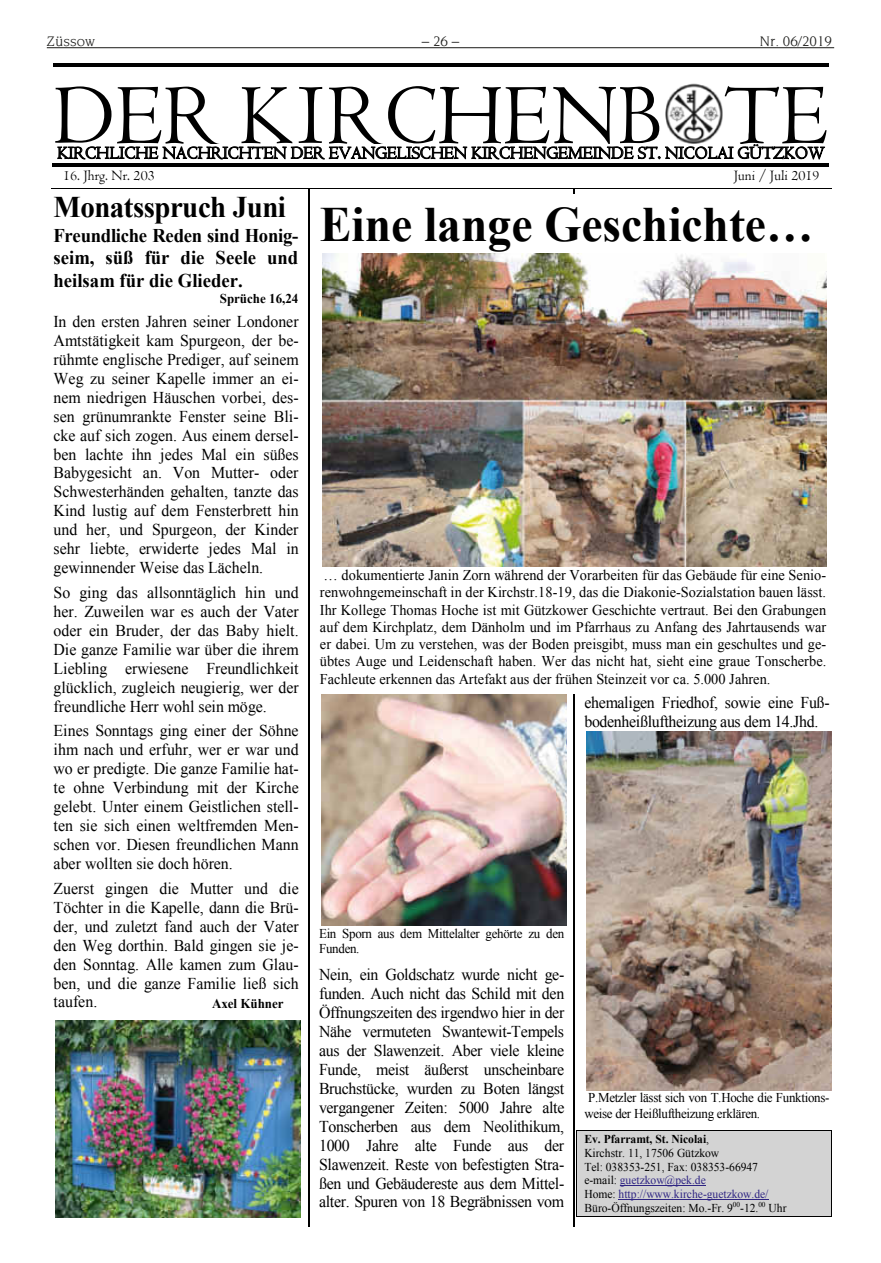
<style>
.page{position:relative;width:881px;height:1263px;background:#fff}
.page>*{position:absolute;margin:0;border:0;box-sizing:border-box;transform-origin:0 0}
.t1{font:88.35px "Hswxst Centaur";letter-spacing:.005em;color:#000;scale:.96 1}
.t2{font:700 49.35px "Qdswxb Times New Roman";color:#000;scale:.96 1}
.t3{font:700 30px "Qdswxb Times New Roman";letter-spacing:-.015em;color:#000;scale:.96 1}
.t4{font:700 19.35px/22.4px "Qdswxb Times New Roman";color:#000;text-align:justify;scale:.96 1}
.t5{font:18px "Hswxst Centaur";color:#000;scale:.96 1}
.t6{font:16.5px/18.9px "Yqqkyg Times New Roman";letter-spacing:-.005em;color:#000;text-align:justify;scale:.96 1}
.t7{font:15px "Novarese LT";color:#1a1a18}
.t8{font:14.85px/17.2px "Yqqkyg Times New Roman";color:#000;text-align:justify;scale:.96 1}
.t9{font:14.85px "Hswxst Centaur";color:#000;scale:.96 1}
.t10{font:13.5px/15.5px "Yqqkyg Times New Roman";letter-spacing:-.025em;color:#000;scale:.96 1}
.t11{font:700 13.5px "Qdswxb Times New Roman";letter-spacing:-.005em;color:#000;scale:.96 1}
.t12{font:12px/13.8px "Yqqkyg Times New Roman";color:#000;scale:.96 1}
.t13{font:700 12px "Qdswxb Times New Roman";letter-spacing:-.005em;color:#000;scale:.96 1}
.s1{font-family:"Yqqkyg Times New Roman";font-weight:400}
.s2{color:#2f2583}
</style>
<div class="page">
<hr style="left:47px;top:47px;width:786px;height:1px;background:#1a1a18">
<hr style="left:54px;top:64px;width:61px;height:3px;background:#000">
<hr style="left:118px;top:64px;width:46px;height:3px;background:#000">
<hr style="left:167px;top:64px;width:54px;height:3px;background:#000">
<svg style="left:221px;top:64px;width:19px;height:3px"></svg>
<hr style="left:240px;top:64px;width:54px;height:3px;background:#000">
<hr style="left:297px;top:64px;width:30px;height:3px;background:#000">
<hr style="left:330px;top:64px;width:54px;height:3px;background:#000">
<hr style="left:387px;top:64px;width:50px;height:3px;background:#000">
<hr style="left:440px;top:64px;width:62px;height:3px;background:#000">
<hr style="left:505px;top:64px;width:46px;height:3px;background:#000">
<svg style="left:551px;top:64px;width:4px;height:3px"></svg>
<hr style="left:555px;top:64px;width:62px;height:3px;background:#000">
<hr style="left:620px;top:64px;width:41px;height:3px;background:#000">
<svg style="left:661px;top:64px;width:4px;height:3px"></svg>
<hr style="left:665px;top:64px;width:58px;height:3px;background:#000">
<hr style="left:726px;top:64px;width:54px;height:3px;background:#000">
<hr style="left:783px;top:64px;width:45px;height:3px;background:#000">
<svg style="left:57px;top:143px;width:767px;height:17px"></svg>
<hr style="left:52px;top:164px;width:776px;height:3px;background:#000">
<hr style="left:51px;top:188px;width:780px;height:1px;background:#000">
<img style="left:665px;top:83px;width:58px;height:60px">
<div style="left:576px;top:1131px;width:255px;height:15px;background:#d3d3d3"></div>
<hr style="left:576px;top:1130px;width:255px;height:1px;background:#000">
<div style="left:576px;top:1146px;width:255px;height:14px;background:#d3d3d3"></div>
<div style="left:576px;top:1160px;width:255px;height:14px;background:#d3d3d3"></div>
<div style="left:576px;top:1174px;width:255px;height:13px;background:#d3d3d3"></div>
<hr style="left:619px;top:1186px;width:86px;height:1px;background:#2f2583">
<div style="left:576px;top:1187px;width:255px;height:14px;background:#d3d3d3"></div>
<hr style="left:618px;top:1199px;width:150px;height:1px;background:#2f2583">
<div style="left:576px;top:1201px;width:255px;height:15px;background:#d3d3d3"></div>
<hr style="left:576px;top:1216px;width:255px;height:1px;background:#000">
<svg style="left:831px;top:1130px;width:1px;height:87px"></svg>
<img style="left:56px;top:1020px;width:244px;height:197px">
<img style="left:321px;top:694px;width:245px;height:231px">
<img style="left:586px;top:731px;width:245px;height:359px">
<hr style="left:308px;top:189px;width:1px;height:1037px;background:#000">
<hr style="left:573px;top:189px;width:1px;height:1037px;background:#000">
<div style="left:320px;top:194px;width:506px;height:499px;background:#fff"></div>
<img style="left:322px;top:253px;width:504px;height:314px">
<p class="t7" style="left:47px;top:33px;width:50px">Züssow</p>
<p class="t7" style="left:421px;top:33px;width:39px">– 26 –</p>
<p class="t7" style="left:759px;top:33px;width:74px">Nr. 06/2019</p>
<h1 class="t1" style="left:54px;top:62px;width:634px">DER KIRCHENB</h1>
<p class="t5" style="left:57px;top:142px;width:800px">KIRCHLICHE NACHRICHTEN DER EVANGELISCHEN KIRCHENGEMEINDE ST. NICOLAI GÜTZKOW</p>
<h1 class="t1" style="left:723px;top:62px;width:111px">TE</h1>
<p class="t9" style="left:63px;top:166px;width:97px">16. Jhrg. Nr. 203</p>
<p class="t9" style="left:733px;top:166px;width:91px">Juni / Juli 2019</p>
<h3 class="t3" style="left:54px;top:197px;width:243px">Monatsspruch Juni</h3>
<p class="t4" style="left:54px;top:226px;width:256px">Freundliche Reden sind Honig&shy;seim, süß für die Seele und heilsam für die Glieder.</p>
<p class="t11" style="left:220px;top:294px;width:83px">Sprüche 16,24</p>
<p class="t6" style="left:54px;top:312px;width:257px">In den ersten Jahren seiner Londoner Amtstätigkeit kam Spurgeon, der be&shy;rühmte englische Prediger, auf seinem Weg zu seiner Kapelle immer an ei&shy;nem niedrigen Häuschen vorbei, des&shy;sen grünumrankte Fenster seine Bli&shy;cke auf sich zogen. Aus einem dersel&shy;ben lachte ihn jedes Mal ein süßes Babygesicht an. Von Mutter- oder Schwesterhänden gehalten, tanzte das Kind lustig auf dem Fensterbrett hin und her, und Spurgeon, der Kinder sehr liebte, erwiderte jedes Mal in gewinnender Weise das Lächeln.</p>
<p class="t6" style="left:54px;top:583px;width:257px">So ging das allsonntäglich hin und her. Zuweilen war es auch der Vater oder ein Bruder, der das Baby hielt.<br>Die ganze Familie war über die ihrem Liebling erwiesene Freundlichkeit glücklich, zugleich neugierig, wer der freundliche Herr wohl sein möge.</p>
<p class="t6" style="left:54px;top:722px;width:257px">Eines Sonntags ging einer der Söhne ihm nach und erfuhr, wer er war und wo er predigte. Die ganze Familie hat&shy;te ohne Verbindung mit der Kirche gelebt. Unter einem Geistlichen stell&shy;ten sie sich einen weltfremden Men&shy;schen vor. Diesen freundlichen Mann aber wollten sie doch hören.</p>
<p class="t6" style="left:54px;top:879px;width:257px">Zuerst gingen die Mutter und die Töchter in die Kapelle, dann die Brü&shy;der, und zuletzt fand auch der Vater den Weg dorthin. Bald gingen sie je&shy;den Sonntag. Alle kamen zum Glau&shy;ben, und die ganze Familie ließ sich taufen.</p>
<h2 class="t2" style="left:320px;top:208px;width:515px">Eine lange Geschichte…</h2>
<p class="t8" style="left:320px;top:567px;width:529px">… dokumentierte Janin Zorn während der Vorarbeiten für das Gebäude für eine Senio&shy;renwohngemeinschaft in der Kirchstr.18-19, das die Diakonie-Sozialstation bauen lässt.<br>Ihr Kollege Thomas Hoche ist mit Gützkower Geschichte vertraut. Bei den Grabungen auf dem Kirchplatz, dem Dänholm und im Pfarrhaus zu Anfang des Jahrtausends war er dabei. Um zu verstehen, was der Boden preisgibt, muss man ein geschultes und ge&shy;übtes Auge und Leidenschaft haben. Wer das nicht hat, sieht eine graue Tonscherbe.<br>Fachleute erkennen das Artefakt aus der frühen Steinzeit vor ca. 5.000 Jahren.</p>
<p class="t6" style="left:584px;top:694px;width:257px">ehemaligen Friedhof, sowie eine Fuß&shy;bodenheißluftheizung aus dem 14.Jhd.</p>
<p class="t10" style="left:319px;top:926px;width:257px">Ein Sporn aus dem Mittelalter gehörte zu den<br>Funden.</p>
<p class="t6" style="left:319px;top:966px;width:257px">Nein, ein Goldschatz wurde nicht ge&shy;funden. Auch nicht das Schild mit den Öffnungszeiten des irgendwo hier in der Nähe vermuteten Swantewit-Tempels aus der Slawenzeit. Aber viele kleine Funde, meist äußerst unscheinbare Bruchstücke, wurden zu Boten längst vergangener Zeiten: 5000 Jahre alte Tonscherben aus dem Neolithikum, 1000 Jahre alte Funde aus der Slawenzeit. Reste von befestigten Stra&shy;ßen und Gebäudereste aus dem Mittel&shy;alter. Spuren von 18 Begräbnissen vom</p>
<p class="t11" style="left:212px;top:998px;width:76px">Axel Kühner</p>
<p class="t10" style="left:584px;top:1090px;width:257px">P.Metzler lässt sich von T.Hoche die Funktions&shy;weise der Heißluftheizung erklären.</p>
<p class="t13" style="left:584px;top:1135px;width:131px">Ev. Pfarramt, St. Nicolai<span class="s1">,</span></p>
<p class="t12" style="left:584px;top:1146px;width:212px">Kirchstr. 11, 17506 Gützkow<br>Tel: 038353-251, Fax: 038353-66947 e-mail: <span class="s2">guetzkow@pek.de<br></span>Home: <span class="s2">http://www.kirche-guetzkow.de/ </span>Büro-Öffnungszeiten: Mo.-Fr. 9<sup>00</sup>-12.<sup>00</sup> Uhr</p>
</div>
